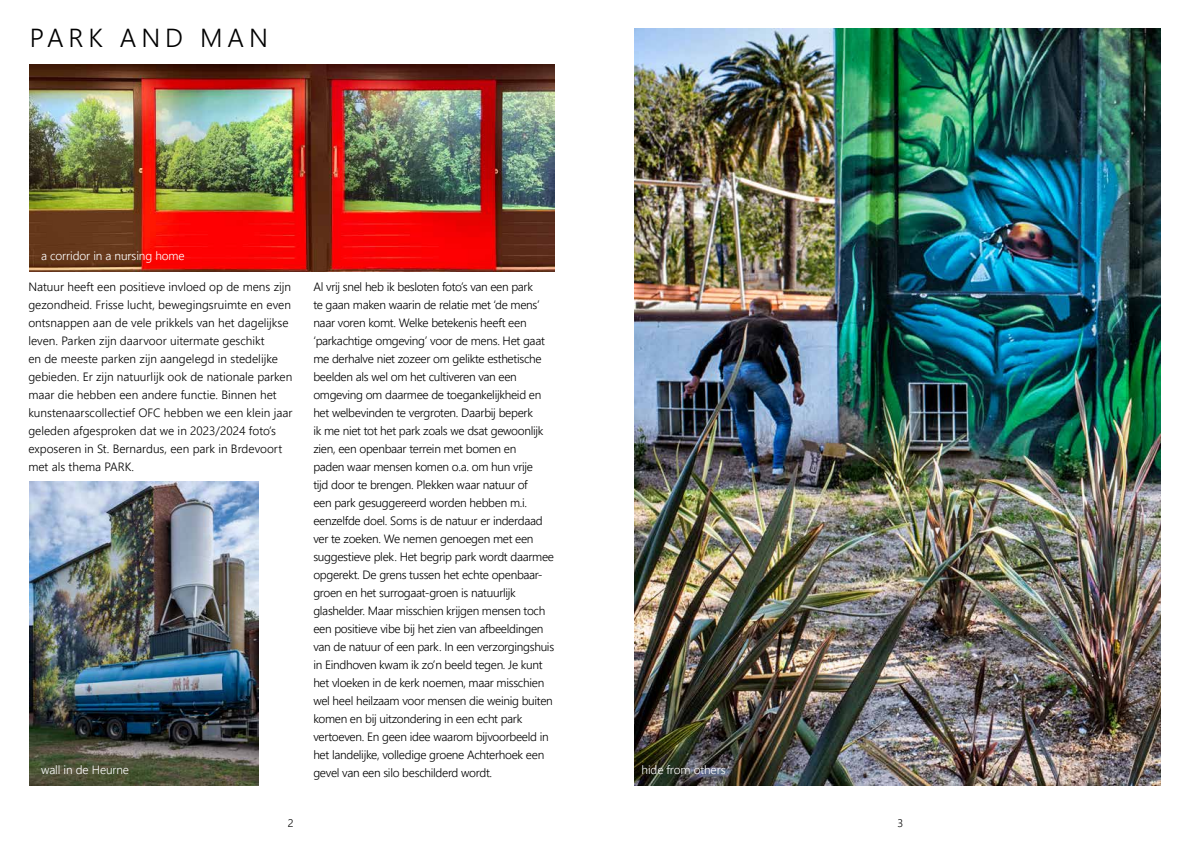
<style>
.page{position:relative;width:1191px;height:842px;background:#fff}
.page>*{position:absolute;margin:0;border:0;box-sizing:border-box;transform-origin:0 0}
.t1{font:300 26px "Segoe UI";letter-spacing:.19em;color:#000}
.t2{font:300 12px/18px "Segoe UI";letter-spacing:-.025em;color:#000}
.t3{font:300 12px/18px "Segoe UI";color:#000}
.t4{font:300 12px "Segoe UI";letter-spacing:-.01em;color:#fff}
.t5{font:300 11px "Segoe UI";color:#000}
</style>
<div class="page">
<img style="left:30px;top:64px;width:524px;height:207px">
<img style="left:30px;top:481px;width:228px;height:304px">
<img style="left:634px;top:28px;width:526px;height:757px">
<h1 class="t1" style="left:30px;top:14px;width:240px">PARK AND MAN</h1>
<p class="t4" style="left:41px;top:245px;width:145px">a corridor in a nursing home</p>
<p class="t3" style="left:28px;top:276px;width:266px">Natuur heeft een positieve invloed op de mens zijn gezondheid. Frisse lucht, bewegingsruimte en even ontsnappen aan de vele prikkels van het dagelijkse leven. Parken zijn daarvoor uitermate geschikt<br>en de meeste parken zijn aangelegd in stedelijke gebieden. Er zijn natuurlijk ook de nationale parken maar die hebben een andere functie. Binnen het kunstenaarscollectief OFC hebben we een klein jaar geleden afgesproken dat we in 2023/2024 foto’s exposeren in St. Bernardus, een park in Brdevoort met als thema PARK.</p>
<p class="t2" style="left:313px;top:276px;width:242px">Al vrij snel heb ik besloten foto’s van een park<br>te gaan maken waarin de relatie met ‘de mens’ naar voren komt. Welke betekenis heeft een ‘parkachtige omgeving’ voor de mens. Het gaat me derhalve niet zozeer om gelikte esthetische beelden als wel om het cultiveren van een omgeving om daarmee de toegankelijkheid en het welbevinden te vergroten. Daarbij beperk<br>ik me niet tot het park zoals we dsat gewoonlijk zien, een openbaar terrein met bomen en<br>paden waar mensen komen o.a. om hun vrije<br>tijd door te brengen. Plekken waar natuur of<br>een park gesuggereerd worden hebben m.i. eenzelfde doel. Soms is de natuur er inderdaad ver te zoeken. We nemen genoegen met een suggestieve plek. Het begrip park wordt daarmee opgerekt. De grens tussen het echte openbaar&shy;groen en het surrogaat-groen is natuurlijk glashelder. Maar misschien krijgen mensen toch een positieve vibe bij het zien van afbeeldingen van de natuur of een park. In een verzorgingshuis in Eindhoven kwam ik zo’n beeld tegen. Je kunt het vloeken in de kerk noemen, maar misschien wel heel heilzaam voor mensen die weinig buiten komen en bij uitzondering in een echt park vertoeven. En geen idee waarom bijvoorbeeld in het landelijke, volledige groene Achterhoek een</p>
<p class="t4" style="left:41px;top:759px;width:89px">wall in de Heurne</p>
<p class="t2" style="left:313px;top:762px;width:180px">gevel van een silo beschilderd wordt.</p>
<p class="t4" style="left:641px;top:759px;width:86px">hide from others</p>
<p class="t5" style="left:288px;top:813px;width:7px">2</p>
<p class="t5" style="left:897px;top:813px;width:7px">3</p>
</div>
